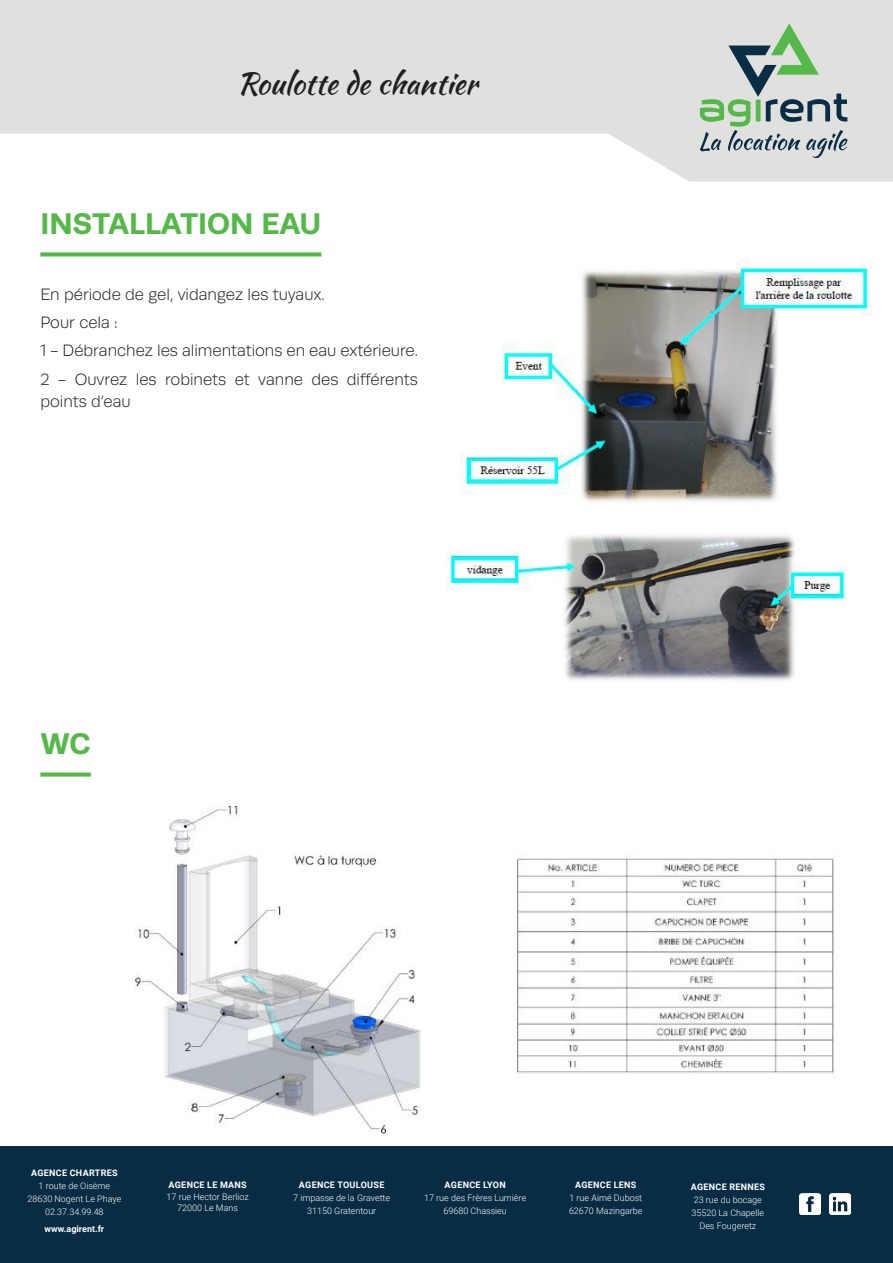
<style>
.page{position:relative;width:893px;height:1263px;background:#fff}
.page>*{position:absolute;margin:0;border:0;box-sizing:border-box;transform-origin:0 0}
.t1{font:30px "Kaushan Script";color:#231f20}
.Product_Description{font:700 30px "Runda";color:#55b94a}
.Product_Description-2{font:300 16.5px/22.5px "Runda";color:#231f20}
.t2{font:300 9px/13px "Roboto";color:#fff;text-align:center}
.t3{font:700 9px "Roboto";letter-spacing:.035em;color:#fff}
.t4{font:700 9px "Roboto";color:#fff}
</style>
<div class="page">
<svg style="left:0;top:0;width:893px;height:182px;fill:#e0e1df"></svg>
<svg style="left:700px;top:23px;width:147px;height:135px;background:#b6c5bc"></svg>
<hr style="left:0;top:1147px;width:1px;height:116px;background:#082c43">
<div style="left:1px;top:1147px;width:892px;height:116px;background:#082c43"></div>
<img style="left:799px;top:1194px;width:21px;height:21px">
<img style="left:829px;top:1194px;width:22px;height:21px">
<svg style="left:40px;top:252px;width:281px;height:4px"></svg>
<img style="left:446px;top:261px;width:426px;height:420px">
<div style="left:40px;top:772px;width:51px;height:5px;background:#55b94a"></div>
<img style="left:135px;top:806px;width:286px;height:328px">
<img style="left:517px;top:858px;width:317px;height:216px">
<h1 class="t1" style="left:237px;top:62px;width:242px">Roulotte de chantier</h1>
<p class="Product_Description" style="left:40px;top:206px;width:283px">INSTALLATION EAU</p>
<p class="Product_Description-2" style="left:40px;top:283px;width:286px">En période de gel, vidangez les tuyaux.</p>
<p class="Product_Description-2" style="left:40px;top:311px;width:79px">Pour cela :</p>
<p class="Product_Description-2" style="left:40px;top:340px;width:379px">1 - Débranchez les alimentations en eau extérieure.</p>
<p class="Product_Description-2" style="left:40px;top:368px;width:379px">2 - Ouvrez les robinets et vanne des différents points d’eau</p>
<p class="Product_Description" style="left:40px;top:726px;width:52px">WC</p>
<p class="t3" style="left:31px;top:1166px;width:88px">AGENCE CHARTRES</p>
<p class="t2" style="left:27px;top:1178px;width:96px">1 route de Oisème<br>28630 Nogent Le Phaye<br>02.37.34.99.48</p>
<p class="t4" style="left:45px;top:1222px;width:61px">www.agirent.fr</p>
<p class="t3" style="left:168px;top:1179px;width:80px">AGENCE LE MANS</p>
<p class="t2" style="left:167px;top:1190px;width:84px;line-height:11.6px">17 rue Hector Berlioz<br>72000 Le Mans</p>
<p class="t3" style="left:299px;top:1179px;width:87px">AGENCE TOULOUSE</p>
<p class="t2" style="left:293px;top:1191px;width:98px">7 impasse de la Gravette<br>31150 Gratentour</p>
<p class="t3" style="left:445px;top:1179px;width:63px">AGENCE LYON</p>
<p class="t2" style="left:424px;top:1191px;width:104px">17 rue des Frères Lumière<br>69680 Chassieu</p>
<p class="t3" style="left:575px;top:1179px;width:63px">AGENCE LENS</p>
<p class="t2" style="left:569px;top:1191px;width:75px;text-align:left">1 rue Aimé Dubost<br>62670 Mazingarbe</p>
<p class="t3" style="left:691px;top:1180px;width:76px">AGENCE RENNES</p>
<p class="t2" style="left:691px;top:1193px;width:74px">23 rue du bocage<br>35520 La Chapelle<br>Des Fougeretz</p>
</div>
